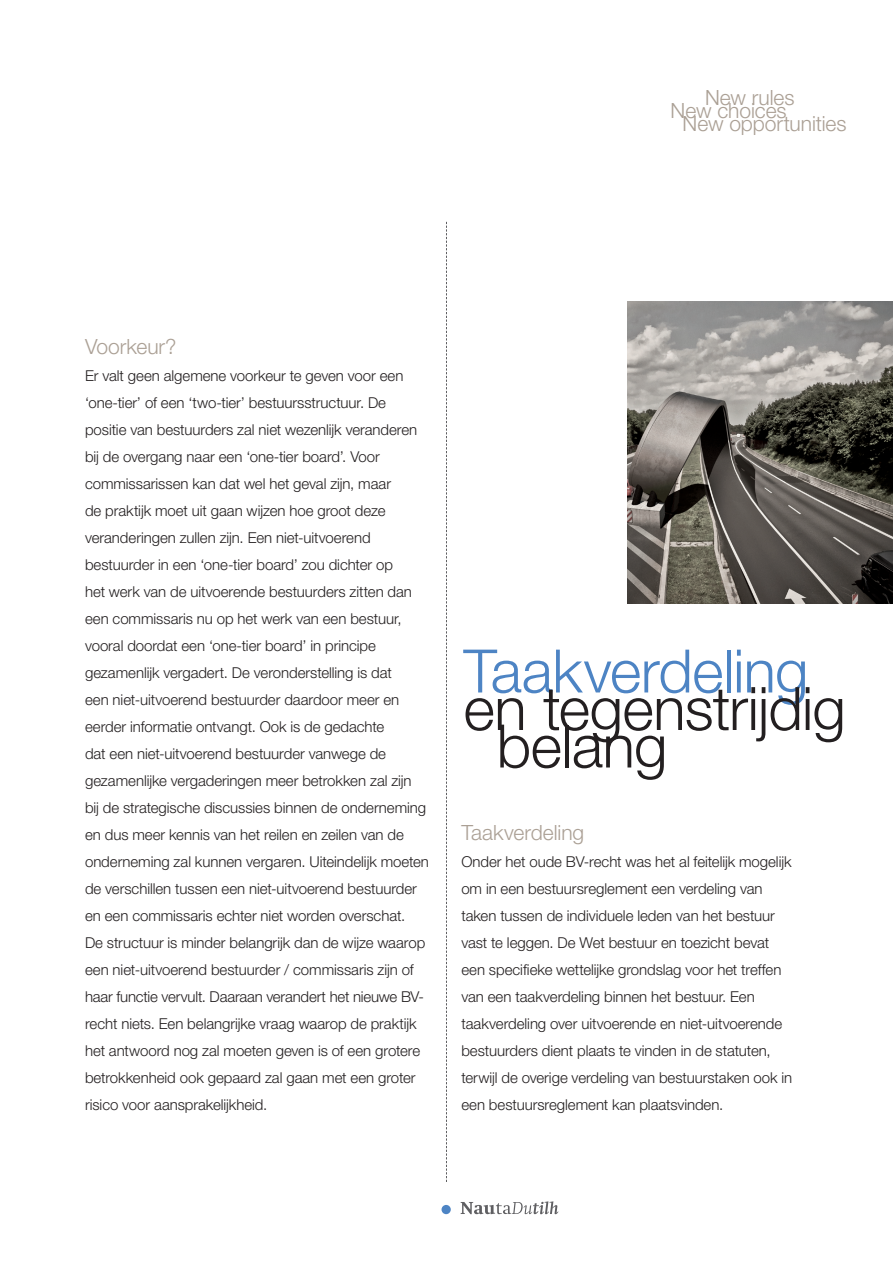
<style>
.page{position:relative;width:893px;height:1263px;background:#fff}
.page>*{position:absolute;margin:0;border:0;box-sizing:border-box;transform-origin:0 0}
.t1{font:300 60px "Helvetica Neue";letter-spacing:-.01em;color:#231f20}
.t2{font:300 60px "Helvetica Neue";letter-spacing:-.01em;color:#4d84c4}
.t3{font:300 21px "Helvetica Neue";letter-spacing:-.005em;color:#aba095}
.t4{font:300 15px/27px "Helvetica Neue";letter-spacing:-.005em;color:#231f20}
</style>
<div class="page">
<img style="left:627px;top:302px;width:266px;height:302px">
<svg style="left:461px;top:1201px;width:97px;height:13px"></svg>
<div style="left:441px;top:1205px;width:10px;height:9px;background:#4d84c4;border-radius:50%"></div>
<svg style="left:446px;top:222px;width:1px;height:960px"></svg>
<h2 class="t3" style="left:705px;top:85px;width:91px">New rules</h2>
<h2 class="t3" style="left:671px;top:98px;width:118px">New choices</h2>
<h2 class="t3" style="left:683px;top:111px;width:166px">New opportunities</h2>
<h2 class="t3" style="left:85px;top:333px;width:93px">Voorkeur?</h2>
<p class="t4" style="left:85px;top:361px;width:345px">Er valt geen algemene voorkeur te geven voor een ‘one-tier’ of een ‘two-tier’ bestuursstructuur. De positie van bestuurders zal niet wezenlijk veranderen bij de overgang naar een ‘one-tier board’. Voor commissarissen kan dat wel het geval zijn, maar<br>de praktijk moet uit gaan wijzen hoe groot deze veranderingen zullen zijn. Een niet-uitvoerend bestuurder in een ‘one-tier board’ zou dichter op<br>het werk van de uitvoerende bestuurders zitten dan een commissaris nu op het werk van een bestuur, vooral doordat een ‘one-tier board’ in principe gezamenlijk vergadert. De veronderstelling is dat<br>een niet-uitvoerend bestuurder daardoor meer en eerder informatie ontvangt. Ook is de gedachte<br>dat een niet-uitvoerend bestuurder vanwege de gezamenlijke vergaderingen meer betrokken zal zijn bij de strategische discussies binnen de onderneming en dus meer kennis van het reilen en zeilen van de onderneming zal kunnen vergaren. Uiteindelijk moeten de verschillen tussen een niet-uitvoerend bestuurder en een commissaris echter niet worden overschat.<br>De structuur is minder belangrijk dan de wijze waarop een niet-uitvoerend bestuurder / commissaris zijn of haar functie vervult. Daaraan verandert het nieuwe BV&shy;recht niets. Een belangrijke vraag waarop de praktijk het antwoord nog zal moeten geven is of een grotere betrokkenheid ook gepaard zal gaan met een groter risico voor aansprakelijkheid.</p>
<h1 class="t2" style="left:463px;top:634px;width:346px">Taakverdeling</h1>
<h1 class="t1" style="left:463px;top:672px;width:384px">en tegenstrijdig</h1>
<h1 class="t1" style="left:497px;top:709px;width:172px">belang</h1>
<h2 class="t3" style="left:461px;top:819px;width:124px">Taakverdeling</h2>
<p class="t4" style="left:461px;top:847px;width:332px">Onder het oude BV-recht was het al feitelijk mogelijk om in een bestuursreglement een verdeling van taken tussen de individuele leden van het bestuur vast te leggen. De Wet bestuur en toezicht bevat een specifieke wettelijke grondslag voor het treffen van een taakverdeling binnen het bestuur. Een taakverdeling over uitvoerende en niet-uitvoerende bestuurders dient plaats te vinden in de statuten, terwijl de overige verdeling van bestuurstaken ook in een bestuursreglement kan plaatsvinden.</p>
</div>
